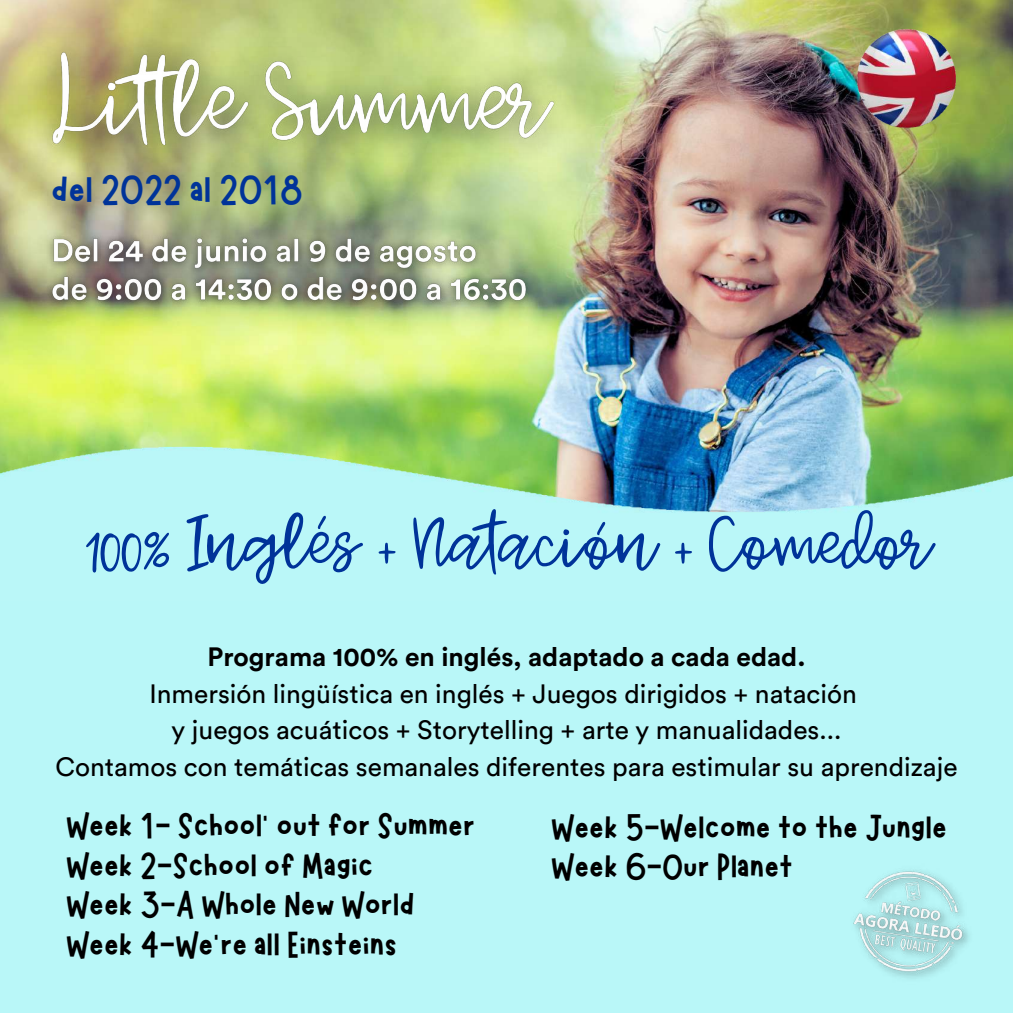
<style>
.page{position:relative;width:1013px;height:1013px;background:#fff}
.page>*{position:absolute;margin:0;border:0;box-sizing:border-box;transform-origin:0 0}
.t1{font:300 73.75px "Jenthill";color:#039}
.t2{font:42.5px "Marykate";color:#039}
.t3{font:37.5px/39.4px "Marykate";color:#000}
.t4{font:26.25px/36.5px "Circular Std";color:#000;text-align:center}
.t5{font:700 26.25px "Circular Std";color:#000}
</style>
<div class="page">
<img style="left:0;top:0;width:1012px;height:601px">
<div style="left:0;top:601px;width:1012px;height:411px;background:#b9f7f8"></div>
<img style="left:777px;top:0;width:235px;height:161px">
<img style="left:853px;top:870px;width:116px;height:108px">
<img style="left:8px;top:13px;width:589px;height:180px">
<img style="left:39px;top:226px;width:500px;height:89px">
<h2 class="t2" style="left:51px;top:163px;width:253px">del 2022 al 2018</h2>
<h1 class="t1" style="left:85px;top:498px;width:849px">100% Inglés + Natación + Comedor</h1>
<p class="t5" style="left:207px;top:645px;width:599px">Programa 100% en inglés, adaptado a cada edad.</p>
<p class="t4" style="left:55px;top:676px;width:903px">Inmersión lingüística en inglés + Juegos dirigidos + natación<br>y juegos acuáticos + Storytelling + arte y manualidades...<br>Contamos con temáticas semanales diferentes para estimular su aprendizaje</p>
<h3 class="t3" style="left:66px;top:802px;width:410px">Week 1- School’ out for Summer<br>Week 2-School of Magic<br>Week 3-A Whole New World<br>Week 4-We’re all Einsteins</h3>
<h3 class="t3" style="left:551px;top:804px;width:397px">Week 5-Welcome to the Jungle<br>Week 6-Our Planet</h3>
</div>
